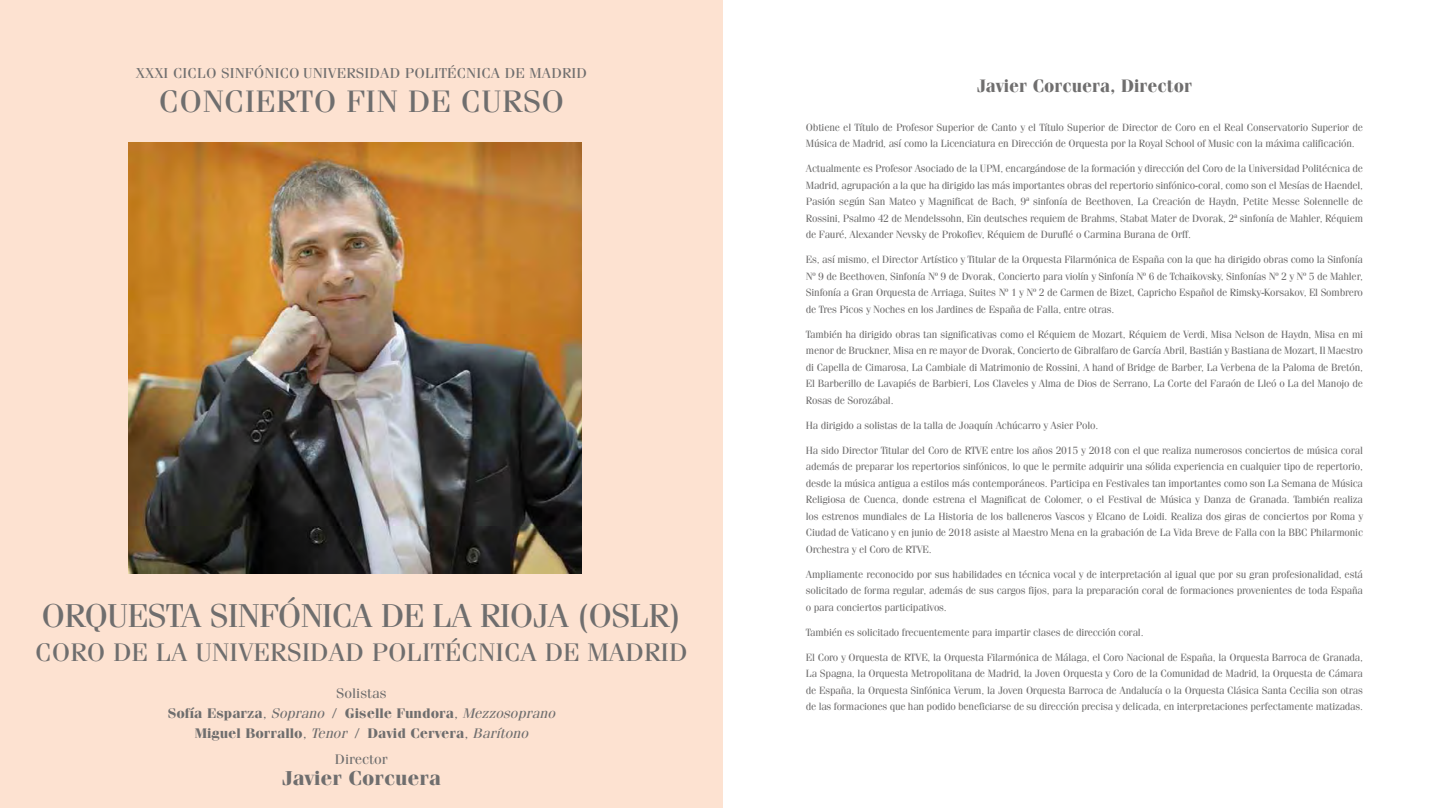
<style>
.page{position:relative;width:1446px;height:808px;background:#fff}
.page>*{position:absolute;margin:0;border:0;box-sizing:border-box;transform-origin:0 0}
.t1{font:33px "Fenice Std";letter-spacing:-.03em;color:#6f6e6e;scale:1.05 1}
.t2{font:31.05px "Fenice Std";letter-spacing:.01em;color:#6f6e6e;scale:1.07 1}
.t3{font:25.35px "Fenice Std";color:#6f6e6e;scale:1.07 1}
.t4{font:700 20.1px "Fenice Std";color:#6f6e6e;scale:1.07 1}
.t5{font:700 18px "Fenice Std";color:#6f6e6e}
.t6{font:14.4px "Fenice Std";letter-spacing:.01em;color:#6f6e6e;scale:1.07 1}
.t7{font:700 13.95px/20.2px "Fenice Std";color:#6f6e6e;text-align:center;scale:1.07 1}
.t8{font:13.95px "Fenice Std";color:#6f6e6e;scale:1.07 1}
.t9{font:10.5px/16.5px "Fenice Std";letter-spacing:-.02em;color:#6f6e6e;text-align:justify}
.s1{font-weight:400}
.s2{font-weight:400;font-style:italic}
</style>
<div class="page">
<div style="left:0;top:0;width:723px;height:808px;background:#fde2d1"></div>
<img style="left:128px;top:142px;width:454px;height:432px">
<h3 class="t6" style="left:136px;top:65px;width:423px">XXXI CICLO SINFÓNICO UNIVERSIDAD POLITÉCNICA DE MADRID</h3>
<h2 class="t2" style="left:159px;top:83px;width:380px">CONCIERTO FIN DE CURSO</h2>
<h1 class="t1" style="left:42px;top:596px;width:611px">ORQUESTA SINFÓNICA DE LA RIOJA (OSLR)</h1>
<h3 class="t3" style="left:35px;top:637px;width:611px">CORO DE LA UNIVERSIDAD POLITÉCNICA DE MADRID</h3>
<h3 class="t7" style="left:168px;top:683px;width:363px"><span class="s1">Solistas<br></span>Sofía Esparza<span class="s1">,</span> <span class="s2">Soprano</span> <span class="s1">/</span> Giselle Fundora<span class="s1">,</span> <span class="s2">Mezzosoprano<br></span>Miguel Borrallo<span class="s1">,</span> <span class="s2">Tenor</span> <span class="s1">/</span> David Cervera<span class="s1">,</span> <span class="s2">Barítono</span></h3>
<h3 class="t8" style="left:335px;top:750px;width:51px">Director</h3>
<h3 class="t4" style="left:282px;top:766px;width:150px">Javier Corcuera</h3>
<h3 class="t5" style="left:977px;top:74px;width:217px">Javier Corcuera, Director</h3>
<p class="t9" style="left:806px;top:118px;width:558px">Obtiene el Título de Profesor Superior de Canto y el Título Superior de Director de Coro en el Real Conservatorio Superior de<br>Música de Madrid, así como la Licenciatura en Dirección de Orquesta por la Royal School of Music con la máxima calificación.</p>
<p class="t9" style="left:806px;top:160px;width:559px">Actualmente es Profesor Asociado de la UPM, encargándose de la formación y dirección del Coro de la Universidad Politécnica de Madrid, agrupación a la que ha dirigido las más importantes obras del repertorio sinfónico-coral, como son el Mesías de Haendel, Pasión según San Mateo y Magnificat de Bach, 9ª sinfonía de Beethoven, La Creación de Haydn, Petite Messe Solennelle de Rossini, Psalmo 42 de Mendelssohn, Ein deutsches requiem de Brahms, Stabat Mater de Dvorak, 2ª sinfonía de Mahler, Réquiem de Fauré, Alexander Nevsky de Prokofiev, Réquiem de Duruflé o Carmina Burana de Orff.</p>
<p class="t9" style="left:806px;top:251px;width:559px">Es, así mismo, el Director Artístico y Titular de la Orquesta Filarmónica de España con la que ha dirigido obras como la Sinfonía Nº 9 de Beethoven, Sinfonía Nº 9 de Dvorak, Concierto para violín y Sinfonía Nº 6 de Tchaikovsky, Sinfonías Nº 2 y Nº 5 de Mahler, Sinfonía a Gran Orquesta de Arriaga, Suites Nº 1 y Nº 2 de Carmen de Bizet, Capricho Español de Rimsky-Korsakov, El Sombrero de Tres Picos y Noches en los Jardines de España de Falla, entre otras.</p>
<p class="t9" style="left:806px;top:325px;width:559px">También ha dirigido obras tan significativas como el Réquiem de Mozart, Réquiem de Verdi, Misa Nelson de Haydn, Misa en mi menor de Bruckner, Misa en re mayor de Dvorak, Concierto de Gibralfaro de García Abril, Bastián y Bastiana de Mozart, Il Maestro di Capella de Cimarosa, La Cambiale di Matrimonio de Rossini, A hand of Bridge de Barber, La Verbena de la Paloma de Bretón, El Barberillo de Lavapiés de Barbieri, Los Claveles y Alma de Dios de Serrano, La Corte del Faraón de Lleó o La del Manojo de Rosas de Sorozábal.</p>
<p class="t9" style="left:806px;top:416px;width:294px">Ha dirigido a solistas de la talla de Joaquín Achúcarro y Asier Polo.</p>
<p class="t9" style="left:806px;top:441px;width:559px">Ha sido Director Titular del Coro de RTVE entre los años 2015 y 2018 con el que realiza numerosos conciertos de música coral además de preparar los repertorios sinfónicos, lo que le permite adquirir una sólida experiencia en cualquier tipo de repertorio, desde la música antigua a estilos más contemporáneos. Participa en Festivales tan importantes como son La Semana de Música Religiosa de Cuenca, donde estrena el Magnificat de Colomer, o el Festival de Música y Danza de Granada. También realiza los estrenos mundiales de La Historia de los balleneros Vascos y Elcano de Loidi. Realiza dos giras de conciertos por Roma y Ciudad de Vaticano y en junio de 2018 asiste al Maestro Mena en la grabación de La Vida Breve de Falla con la BBC Philarmonic Orchestra y el Coro de RTVE.</p>
<p class="t9" style="left:806px;top:565px;width:559px">Ampliamente reconocido por sus habilidades en técnica vocal y de interpretación al igual que por su gran profesionalidad, está solicitado de forma regular, además de sus cargos fijos, para la preparación coral de formaciones provenientes de toda España o para conciertos participativos.</p>
<p class="t9" style="left:806px;top:623px;width:339px">También es solicitado frecuentemente para impartir clases de dirección coral.</p>
<p class="t9" style="left:806px;top:648px;width:559px">El Coro y Orquesta de RTVE, la Orquesta Filarmónica de Málaga, el Coro Nacional de España, la Orquesta Barroca de Granada, La Spagna, la Orquesta Metropolitana de Madrid, la Joven Orquesta y Coro de la Comunidad de Madrid, la Orquesta de Cámara de España, la Orquesta Sinfónica Verum, la Joven Orquesta Barroca de Andalucía o la Orquesta Clásica Santa Cecilia son otras de las formaciones que han podido beneficiarse de su dirección precisa y delicada, en interpretaciones perfectamente matizadas.</p>
</div>
